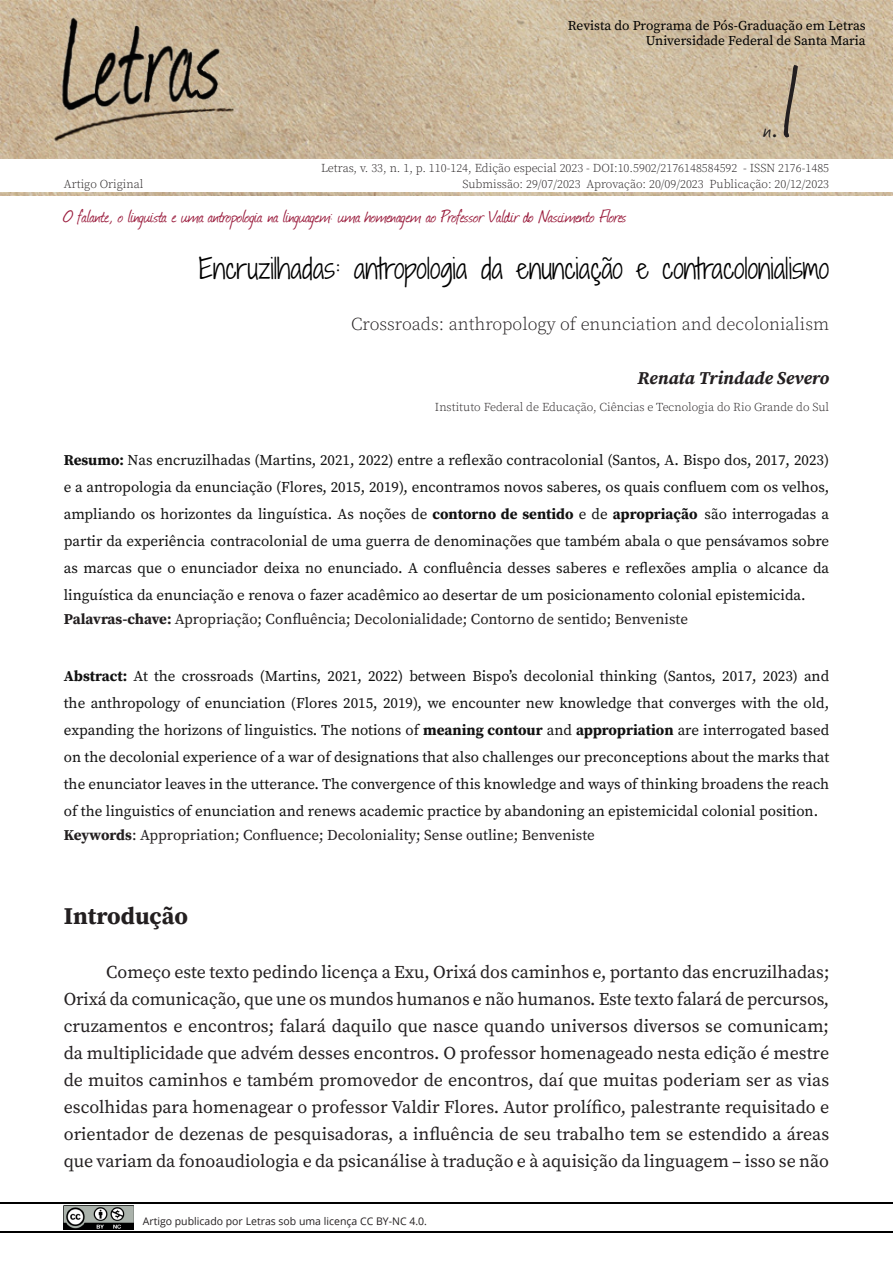
<style>
.page{position:relative;width:893px;height:1263px;background:#fff}
.page>*{position:absolute;margin:0;border:0;box-sizing:border-box;transform-origin:0 0}
.t1{font:108px "Journal";color:#231f20}
.t2{font:28.5px "Journal";color:#231f20}
.LETRAS_Título_1_-_LP{font:27px "Shadows Into Light Two";color:#000}
._1_TItulo{font:700 24px "Source Serif Pro";letter-spacing:-.005em;color:#231f20}
.t3{font:21px "Journal";letter-spacing:-.005em;color:#991a3b}
.TextoCORRIDO{font:18px/27px "Source Serif Pro";color:#231f20;text-align:justify}
.TituloArtigoENGLISH{font:300 18px "Source Serif Pro";color:#231f20}
.NomesAUTORES{font:italic 700 18px "Source Serif Pro";color:#231f20}
.TextoRESUMO_ABSTRACT{font:15px/27px "Source Serif Pro";color:#111;text-align:justify}
.Palavras-chaveRESUMO_ABSTRACT{font:15px "Source Serif Pro";color:#231f20}
.t4{font:13.5px/15px "Source Serif Pro";color:#000;text-align:right}
.TitulacaoFiliacao{font:300 12px/16.2px "Source Serif Pro";color:#231f20;text-align:right}
.t5{font:10.5px "Open Sans";color:#231f20}
.s1{font-family:"Source Serif Pro";font-size:21px}
.s2{font-weight:700}
</style>
<div class="page">
<img style="left:245px;top:0;width:648px;height:159px">
<img style="left:0;top:193px;width:893px;height:3px">
<img style="left:64px;top:1205px;width:69px;height:25px">
<img style="left:0;top:0;width:245px;height:159px">
<hr style="left:0;top:1203px;width:893px;height:1px;background:#000">
<hr style="left:0;top:1232px;width:893px;height:1px;background:#000">
<p class="t4" style="left:568px;top:18px;width:299px">Revista do Programa de Pós-Graduação em Letras<br>Universidade Federal de Santa Maria</p>
<p class="TitulacaoFiliacao" style="left:64px;top:176px;width:81px">Artigo Original</p>
<h1 class="t1" style="left:780px;top:31px;width:21px">1</h1>
<h2 class="t2" style="left:763px;top:110px;width:16px">n<span class="s1">.</span></h2>
<p class="TitulacaoFiliacao" style="left:321px;top:160px;width:510px">Letras, v. 33, n. 1, p. 110-124, Edição especial 2023 - DOI:10.5902/2176148584592 - ISSN 2176-1485<br>Submissão: 29/07/2023 Aprovação: 20/09/2023 Publicação: 20/12/2023</p>
<h3 class="t3" style="left:64px;top:202px;width:564px">O falante, o linguista e uma antropologia na linguagem: uma homenagem ao Professor Valdir do Nascimento Flores</h3>
<p class="LETRAS_Título_1_-_LP" style="left:199px;top:249px;width:632px">Encruzilhadas: antropologia da enunciação e contracolonialismo</p>
<p class="TituloArtigoENGLISH" style="left:351px;top:312px;width:480px">Crossroads: anthropology of enunciation and decolonialism</p>
<p class="NomesAUTORES" style="left:637px;top:366px;width:193px">Renata Trindade Severo</p>
<p class="TitulacaoFiliacao" style="left:435px;top:399px;width:396px">Instituto Federal de Educação, Ciências e Tecnologia do Rio Grande do Sul</p>
<p class="TextoRESUMO_ABSTRACT" style="left:64px;top:446px;width:767px"><span class="s2">Resumo:</span> Nas encruzilhadas (Martins, 2021, 2022) entre a reflexão contracolonial (Santos, A. Bispo dos, 2017, 2023) e a antropologia da enunciação (Flores, 2015, 2019), encontramos novos saberes, os quais confluem com os velhos, ampliando os horizontes da linguística. As noções de <span class="s2">contorno de sentido</span> e de <span class="s2">apropriação</span> são interrogadas a partir da experiência contracolonial de uma guerra de denominações que também abala o que pensávamos sobre as marcas que o enunciador deixa no enunciado. A confluência desses saberes e reflexões amplia o alcance da linguística da enunciação e renova o fazer acadêmico ao desertar de um posicionamento colonial epistemicida.</p>
<p class="Palavras-chaveRESUMO_ABSTRACT" style="left:64px;top:609px;width:626px"><span class="s2">Palavras-chave:</span> Apropriação; Confluência; Decolonialidade; Contorno de sentido; Benveniste</p>
<p class="TextoRESUMO_ABSTRACT" style="left:64px;top:662px;width:767px"><span class="s2">Abstract:</span> At the crossroads (Martins, 2021, 2022) between Bispo’s decolonial thinking (Santos, 2017, 2023) and the anthropology of enunciation (Flores 2015, 2019), we encounter new knowledge that converges with the old, expanding the horizons of linguistics. The notions of <span class="s2">meaning contour</span> and <span class="s2">appropriation</span> are interrogated based on the decolonial experience of a war of designations that also challenges our preconceptions about the marks that the enunciator leaves in the utterance. The convergence of this knowledge and ways of thinking broadens the reach of the linguistics of enunciation and renews academic practice by abandoning an epistemicidal colonial position.</p>
<p class="Palavras-chaveRESUMO_ABSTRACT" style="left:64px;top:825px;width:533px"><span class="s2">Keywords</span>: Appropriation; Confluence; Decoloniality; Sense outline; Benveniste</p>
<p class="_1_TItulo" style="left:64px;top:899px;width:126px">Introdução</p>
<p class="TextoCORRIDO" style="left:64px;top:958px;width:767px;text-indent:43px">Começo este texto pedindo licença a Exu, Orixá dos caminhos e, portanto das encruzilhadas; Orixá da comunicação, que une os mundos humanos e não humanos. Este texto falará de percursos, cruzamentos e encontros; falará daquilo que nasce quando universos diversos se comunicam; da multiplicidade que advém desses encontros. O professor homenageado nesta edição é mestre de muitos caminhos e também promovedor de encontros, daí que muitas poderiam ser as vias escolhidas para homenagear o professor Valdir Flores. Autor prolífico, palestrante requisitado e orientador de dezenas de pesquisadoras, a influência de seu trabalho tem se estendido a áreas que variam da fonoaudiologia e da psicanálise à tradução e à aquisição da linguagem ‒ isso se não</p>
<p class="t5" style="left:143px;top:1214px;width:286px">Artigo publicado por Letras sob uma licença CC BY-NC 4.0.</p>
</div>
